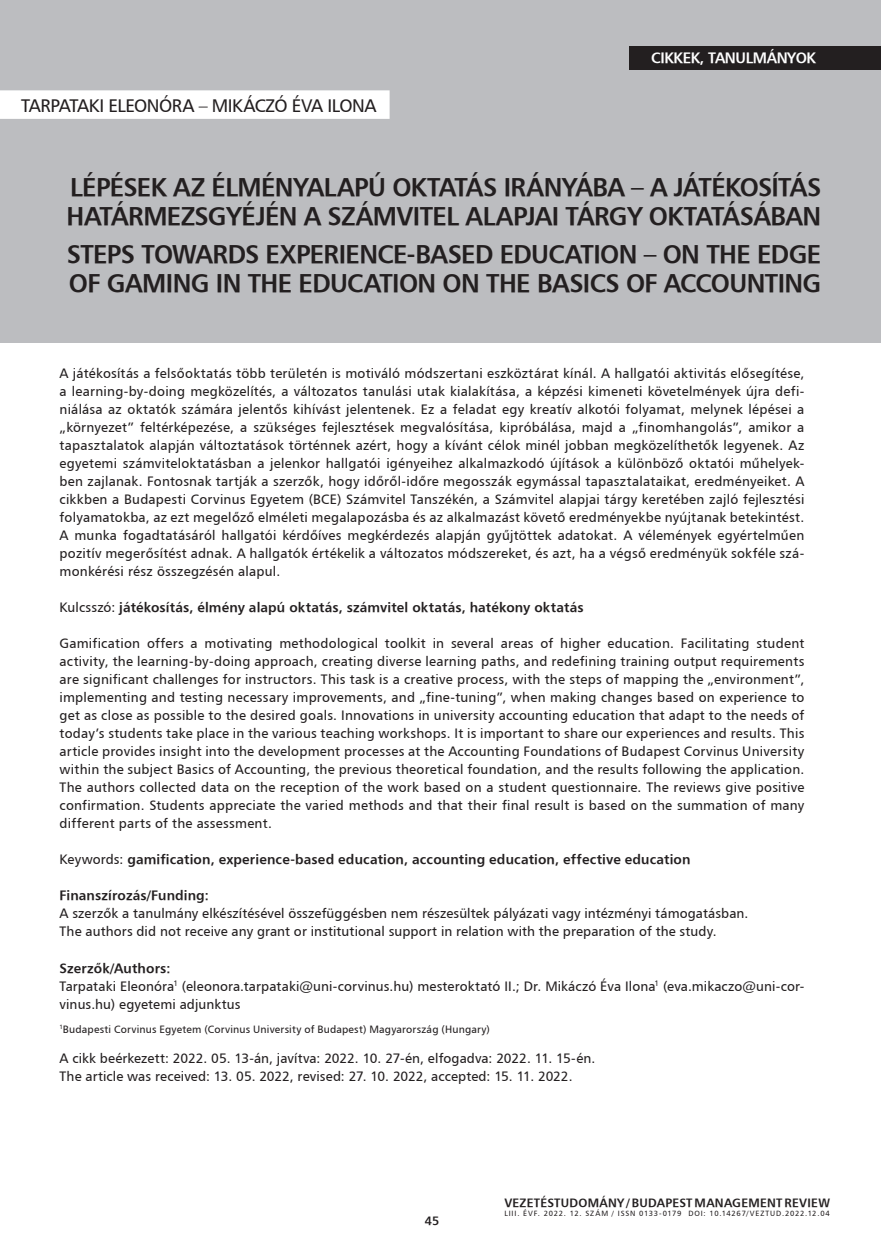
<style>
.page{position:relative;width:881px;height:1255px;background:#fff}
.page>*{position:absolute;margin:0;border:0;box-sizing:border-box;transform-origin:0 0}
.kenyérszöveg_opcioná{font:25.5px/29.4px "H Humanist 777 BT Bold";letter-spacing:-.025em;color:#231f20}
.kenyérszöveg_opcioná-2{font:18px "H Humanist 777 BT";letter-spacing:-.025em;color:#231f20}
.t1{font:15px "H Humanist 777 BT Bold";letter-spacing:-.025em;color:#fff}
.Kezdő_oldal_bevezető{font:13.5px/18px "H Humanist 777 BT";letter-spacing:.01em;color:#231f20;text-align:justify}
.Kezdő_oldal_bevezető-2{font:13.5px "H Humanist 777 BT Bold";letter-spacing:.01em;color:#231f20}
.t2{font:12px "H Humanist 777 BT Bold";letter-spacing:.02em;color:#231f20}
.Lábjegyzet{font:10.5px "H Humanist 777 BT";letter-spacing:.015em;color:#231f20}
.t3{font:7.5px "H Humanist 777 BT";letter-spacing:.105em;color:#231f20}
.s1{font-family:"H Humanist 777 BT"}
</style>
<div class="page">
<div style="left:0;top:0;width:880px;height:342px;background:#bcbdc0"></div>
<div style="left:629px;top:46px;width:251px;height:23px;background:#231f20"></div>
<div style="left:0;top:90px;width:389px;height:29px;background:#fff"></div>
<p class="kenyérszöveg_opcioná-2" style="left:21px;top:94px;width:356px">TARPATAKI ELEONÓRA – MIKÁCZÓ ÉVA ILONA</p>
<p class="t1" style="left:651px;top:49px;width:166px">CIKKEK, TANULMÁNYOK</p>
<p class="kenyérszöveg_opcioná" style="left:67px;top:171px;width:756px">LÉPÉSEK AZ ÉLMÉNYALAPÚ OKTATÁS IRÁNYÁBA – A JÁTÉKOSÍTÁS<br>HATÁRMEZSGYÉJÉN A SZÁMVITEL ALAPJAI TÁRGY OKTATÁSÁBAN</p>
<p class="kenyérszöveg_opcioná" style="left:67px;top:238px;width:755px">STEPS TOWARDS EXPERIENCE-BASED EDUCATION – ON THE EDGE<br>OF GAMING IN THE EDUCATION ON THE BASICS OF ACCOUNTING</p>
<p class="Kezdő_oldal_bevezető" style="left:60px;top:364px;width:746px">A játékosítás a felsőoktatás több területén is motiváló módszertani eszköztárat kínál. A hallgatói aktivitás elősegítése, a learning-by-doing megközelítés, a változatos tanulási utak kialakítása, a képzési kimeneti követelmények újra defi&shy;niálása az oktatók számára jelentős kihívást jelentenek. Ez a feladat egy kreatív alkotói folyamat, melynek lépései a „környezet” feltérképezése, a szükséges fejlesztések megvalósítása, kipróbálása, majd a „finomhangolás”, amikor a tapasztalatok alapján változtatások történnek azért, hogy a kívánt célok minél jobban megközelíthetők legyenek. Az egyetemi számviteloktatásban a jelenkor hallgatói igényeihez alkalmazkodó újítások a különböző oktatói műhelyek&shy;ben zajlanak. Fontosnak tartják a szerzők, hogy időről-időre megosszák egymással tapasztalataikat, eredményeiket. A cikkben a Budapesti Corvinus Egyetem (BCE) Számvitel Tanszékén, a Számvitel alapjai tárgy keretében zajló fejlesztési folyamatokba, az ezt megelőző elméleti megalapozásba és az alkalmazást követő eredményekbe nyújtanak betekintést.<br>A munka fogadtatásáról hallgatói kérdőíves megkérdezés alapján gyűjtöttek adatokat. A vélemények egyértelműen pozitív megerősítést adnak. A hallgatók értékelik a változatos módszereket, és azt, ha a végső eredményük sokféle szá&shy;monkérési rész összegzésén alapul.</p>
<p class="Kezdő_oldal_bevezető-2" style="left:60px;top:599px;width:525px"><span class="s1">Kulcsszó:</span> játékosítás, élmény alapú oktatás, számvitel oktatás, hatékony oktatás</p>
<p class="Kezdő_oldal_bevezető" style="left:60px;top:634px;width:746px">Gamification offers a motivating methodological toolkit in several areas of higher education. Facilitating student activity, the learning-by-doing approach, creating diverse learning paths, and redefining training output requirements are significant challenges for instructors. This task is a creative process, with the steps of mapping the „environment”, implementing and testing necessary improvements, and „fine-tuning”, when making changes based on experience to get as close as possible to the desired goals. Innovations in university accounting education that adapt to the needs of today’s students take place in the various teaching workshops. It is important to share our experiences and results. This article provides insight into the development processes at the Accounting Foundations of Budapest Corvinus University within the subject Basics of Accounting, the previous theoretical foundation, and the results following the application.<br>The authors collected data on the reception of the work based on a student questionnaire. The reviews give positive confirmation. Students appreciate the varied methods and that their final result is based on the summation of many different parts of the assessment.</p>
<p class="Kezdő_oldal_bevezető-2" style="left:60px;top:851px;width:632px"><span class="s1">Keywords:</span> gamification, experience-based education, accounting education, effective education</p>
<p class="Kezdő_oldal_bevezető-2" style="left:60px;top:887px;width:151px">Finanszírozás/Funding:</p>
<p class="Kezdő_oldal_bevezető" style="left:60px;top:904px;width:690px">A szerzők a tanulmány elkészítésével összefüggésben nem részesültek pályázati vagy intézményi támogatásban.</p>
<p class="Kezdő_oldal_bevezető" style="left:60px;top:922px;width:658px">The authors did not receive any grant or institutional support in relation with the preparation of the study.</p>
<p class="Kezdő_oldal_bevezető-2" style="left:60px;top:959px;width:112px">Szerzők/Authors:</p>
<p class="Kezdő_oldal_bevezető" style="left:60px;top:976px;width:746px">Tarpataki Eleonóra<sup>1</sup> (eleonora.tarpataki@uni-corvinus.hu) mesteroktató II.; Dr. Mikáczó Éva Ilona<sup>1</sup> (eva.mikaczo@uni-cor&shy;vinus.hu) egyetemi adjunktus</p>
<p class="Lábjegyzet" style="left:60px;top:1022px;width:431px"><sup>1</sup>Budapesti Corvinus Egyetem (Corvinus University of Budapest) Magyarország (Hungary)</p>
<p class="Kezdő_oldal_bevezető" style="left:60px;top:1048px;width:537px">A cikk beérkezett: 2022. 05. 13-án, javítva: 2022. 10. 27-én, elfogadva: 2022. 11. 15-én.</p>
<p class="Kezdő_oldal_bevezető" style="left:60px;top:1066px;width:514px">The article was received: 13. 05. 2022, revised: 27. 10. 2022, accepted: 15. 11. 2022.</p>
<p class="t2" style="left:424px;top:1212px;width:16px">45</p>
<p class="t2" style="left:504px;top:1194px;width:327px">VEZETÉSTUDOMÁNY / BUDAPEST MANAGEMENT REVIEW</p>
<p class="t3" style="left:504px;top:1208px;width:327px">LIII. ÉVF. 2022. 12. SZÁM / ISSN 0133-0179 DOI: 10.14267/VEZTUD.2022.12.04</p>
</div>
